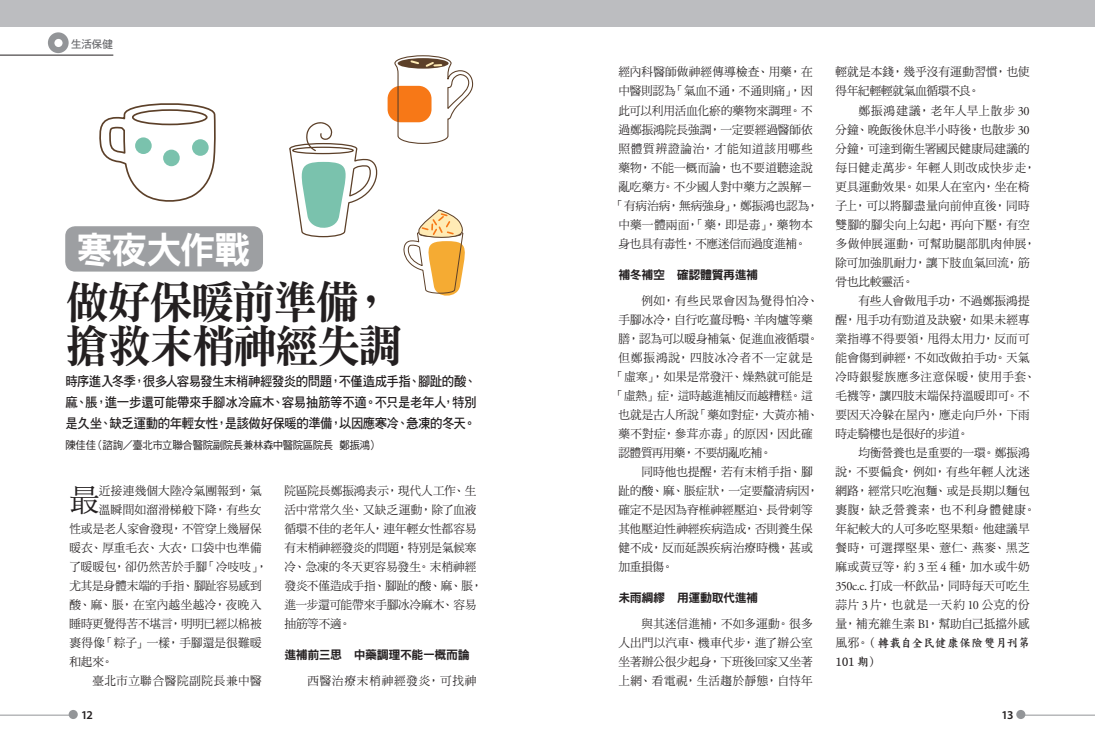
<style>
.page{position:relative;width:1095px;height:755px;background:#fff}
.page>*{position:absolute;margin:0;border:0;box-sizing:border-box;transform-origin:0 0}
.t1{font:45px "DF Ming Std W9";letter-spacing:-.04em;color:#231f20}
.t2{font:37.3px "DF Hei Std W9";letter-spacing:-.045em;color:#fff}
._5-3_內文縮1字{font:31px "DF Ming Std W5";color:#231f20}
.t3{font:13.5px/21px "DF Hei Std W7";letter-spacing:-.035em;color:#231f20;text-align:justify;scale:.92 1}
._5-3_內文縮1字-2{font:12px/19px "DF Ming Std W5";letter-spacing:.005em;color:#231f20}
.小標{font:12px "DF Hei Std W9";letter-spacing:-.04em;color:#231f20}
._5-3_內文縮1字-3{font:12px "DF Ming Std W5";letter-spacing:-.02em;color:#231f20}
._5-3_內文縮1字-4{font:12px "DF Ming Std W5";letter-spacing:.035em;color:#231f20}
._5-3_內文縮1字-5{font:12px "DF Ming Std W5";letter-spacing:-.015em;color:#231f20}
._5-3_內文縮1字-6{font:12px "DF Ming Std W5";letter-spacing:.06em;color:#231f20}
._5-3_內文縮1字-7{font:12px "DF Ming Std W5";letter-spacing:.055em;color:#231f20}
._5-3_內文縮1字-8{font:12px "DF Ming Std W5";letter-spacing:.045em;color:#231f20}
._5-3_內文縮1字-9{font:12px "DF Ming Std W5";letter-spacing:.07em;color:#231f20}
._5-3_內文縮1字-10{font:12px "DF Ming Std W5";letter-spacing:-.035em;color:#231f20}
.t4{font:600 12px "Myriad Pro";color:#231f20}
.t5{font:11px "DF Hei Std W5";letter-spacing:-.04em;color:#231f20;scale:.95 1}
.t6{font:11px "DF Hei Std W7";color:#6c6d70}
.s1{font-family:"Adobe Garamond Pro";font-size:12.6px}
.s2{font-family:"DF Kai Shu Std W7"}
</style>
<div class="page">
<div style="left:69px;top:709px;width:9px;height:9px;background:#939598;border-radius:50%"></div>
<svg style="left:1015px;top:709px;width:10px;height:9px"></svg>
<hr style="left:0;top:714px;width:75px;height:1px;background:#939598">
<hr style="left:1016px;top:714px;width:78px;height:1px;background:#939598">
<div style="left:0;top:0;width:1094px;height:26px;background:#bcbdc0"></div>
<div style="left:48px;top:32px;width:21px;height:21px;background:#939598;border-radius:50%"></div>
<div style="left:54px;top:39px;width:9px;height:8px;background:#fff;border-radius:50%"></div>
<hr style="left:0;top:55px;width:113px;height:1px;background:#231f20">
<div style="left:65px;top:226px;width:198px;height:45px;background:#9d9fa2;border-radius:10px"></div>
<svg style="left:98px;top:103px;width:119px;height:124px"></svg>
<div style="left:192px;top:139px;width:16px;height:17px;background:#7ac2ad;border-radius:50%"></div>
<div style="left:163px;top:149px;width:17px;height:17px;background:#7ac2ad;border-radius:50%"></div>
<div style="left:135px;top:137px;width:17px;height:17px;background:#7ac2ad;border-radius:50%"></div>
<svg style="left:289px;top:122px;width:89px;height:116px"></svg>
<div style="left:387px;top:86px;width:44px;height:36px;background:#f77817;border-radius:13px"></div>
<svg style="left:394px;top:55px;width:79px;height:89px"></svg>
<svg style="left:403px;top:209px;width:62px;height:87px"></svg>
<p class="t6" style="left:71px;top:38px;width:44px">生活保健</p>
<p class="t2" style="left:77px;top:229px;width:175px">寒夜大作戰</p>
<p class="t1" style="left:65px;top:277px;width:329px">做好保暖前準備，</p>
<p class="t1" style="left:65px;top:321px;width:338px">搶救末梢神經失調</p>
<p class="t3" style="left:65px;top:370px;width:448px">時序進入冬季，很多人容易發生末梢神經發炎的問題，不僅造成手指、腳趾的酸、麻、脹，進一步還可能帶來手腳冰冷麻木、容易抽筋等不適。不只是老年人，特別是久坐、缺乏運動的年輕女性，是該做好保暖的準備，以因應寒冷、急凍的冬天。</p>
<p class="t5" style="left:65px;top:439px;width:332px">陳佳佳（諮詢／臺北市立聯合醫院副院長兼林森中醫院區院長 鄭振鴻）</p>
<p class="_5-3_內文縮1字" style="left:69px;top:483px;width:32px">最</p>
<p class="_5-3_內文縮1字-2" style="left:99px;top:480px;width:164px">近接連幾個大陸冷氣團報到，氣</p>
<p class="_5-3_內文縮1字-2" style="left:99px;top:499px;width:164px">溫瞬間如溜滑梯般下降，有些女</p>
<p class="_5-3_內文縮1字-2" style="left:69px;top:518px;width:194px">性或是老人家會發現，不管穿上幾層保</p>
<p class="_5-3_內文縮1字-2" style="left:69px;top:537px;width:194px">暖衣、厚重毛衣、大衣，口袋中也準備</p>
<p class="_5-3_內文縮1字-2" style="left:69px;top:556px;width:199px">了暖暖包，卻仍然苦於手腳「冷吱吱」，</p>
<p class="_5-3_內文縮1字-3" style="left:69px;top:579px;width:194px">尤其是身體末端的手指、腳趾容易感到</p>
<p class="_5-3_內文縮1字-4" style="left:69px;top:598px;width:194px">酸、麻、脹，在室內越坐越冷，夜晚入</p>
<p class="_5-3_內文縮1字-5" style="left:69px;top:617px;width:194px">睡時更覺得苦不堪言，明明已經以棉被</p>
<p class="_5-3_內文縮1字-2" style="left:69px;top:632px;width:194px">裹得像「粽子」一樣，手腳還是很難暖</p>
<p class="_5-3_內文縮1字-2" style="left:69px;top:651px;width:45px">和起來。</p>
<p class="_5-3_內文縮1字-8" style="left:92px;top:674px;width:171px">臺北市立聯合醫院副院長兼中醫</p>
<p class="_5-3_內文縮1字-2" style="left:284px;top:480px;width:199px">院區院長鄭振鴻表示，現代人工作、生活中常常久坐、又缺乏運動，除了血液循環不佳的老年人，連年輕女性都容易有末梢神經發炎的問題，特別是氣候寒冷、急凍的冬天更容易發生。末梢神經發炎不僅造成手指、腳趾的酸、麻、脹，進一步還可能帶來手腳冰冷麻木、容易抽筋等不適。</p>
<p class="小標" style="left:284px;top:648px;width:187px">進補前三思 中藥調理不能一概而論</p>
<p class="_5-3_內文縮1字-9" style="left:307px;top:674px;width:171px">西醫治療末梢神經發炎，可找神</p>
<p class="_5-3_內文縮1字-2" style="left:612px;top:62px;width:207px;text-align:center">經內科醫師做神經傳導檢查、用藥，在中醫則認為「氣血不通，不通則痛」，因此可以利用活血化瘀的藥物來調理。不過鄭振鴻院長強調，一定要經過醫師依照體質辨證論治，才能知道該用哪些藥物，不能一概而論，也不要道聽途說亂吃藥方。不少國人對中藥方之誤解－「有病治病，無病強身」，鄭振鴻也認為，中藥一體兩面，「藥，即是毒」，藥物本身也具有毒性，不應迷信而過度進補。</p>
<p class="小標" style="left:618px;top:268px;width:141px">補冬補空 確認體質再進補</p>
<p class="_5-3_內文縮1字-7" style="left:641px;top:294px;width:178px">例如，有些民眾會因為覺得怕冷、</p>
<p class="_5-3_內文縮1字-2" style="left:618px;top:309px;width:196px">手腳冰冷，自行吃薑母鴨、羊肉爐等藥</p>
<p class="_5-3_內文縮1字-2" style="left:618px;top:328px;width:202px">膳，認為可以暖身補氣、促進血液循環。</p>
<p class="_5-3_內文縮1字-6" style="left:618px;top:351px;width:196px">但鄭振鴻說，四肢冰冷者不一定就是</p>
<p class="_5-3_內文縮1字-2" style="left:612px;top:366px;width:201px">「虛寒」，如果是常發汗、燥熱就可能是</p>
<p class="_5-3_內文縮1字-3" style="left:612px;top:389px;width:202px">「虛熱」症，這時越進補反而越糟糕。這</p>
<p class="_5-3_內文縮1字-2" style="left:618px;top:404px;width:201px">也就是古人所說「藥如對症，大黃亦補、</p>
<p class="_5-3_內文縮1字-2" style="left:618px;top:423px;width:196px">藥不對症，參茸亦毒」的原因，因此確</p>
<p class="_5-3_內文縮1字-10" style="left:618px;top:446px;width:155px">認體質再用藥，不要胡亂吃補。</p>
<p class="_5-3_內文縮1字-2" style="left:618px;top:461px;width:201px;text-indent:23px">同時他也提醒，若有末梢手指、腳趾的酸、麻、脹症狀，一定要釐清病因，確定不是因為脊椎神經壓迫、長骨刺等其他壓迫性神經疾病造成，否則養生保健不成，反而延誤疾病治療時機，甚或加重損傷。</p>
<p class="小標" style="left:618px;top:591px;width:141px">未雨綢繆 用運動取代進補</p>
<p class="_5-3_內文縮1字-2" style="left:618px;top:613px;width:196px;text-align:justify;text-indent:23px">與其迷信進補，不如多運動。很多人出門以汽車、機車代步，進了辦公室坐著辦公很少起身，下班後回家又坐著上網、看電視，生活趨於靜態，自恃年</p>
<p class="_5-3_內文縮1字-2" style="left:835px;top:62px;width:196px">輕就是本錢，幾乎沒有運動習慣，也使得年紀輕輕就氣血循環不良。</p>
<p class="_5-3_內文縮1字-2" style="left:835px;top:100px;width:201px;text-indent:23px">鄭振鴻建議，老年人早上散步 <span class="s1">30</span>分鐘、晚飯後休息半小時後，也散步 <span class="s1">30</span>分鐘，可達到衛生署國民健康局建議的每日健走萬步。年輕人則改成快步走，更具運動效果。如果人在室內，坐在椅子上，可以將腳盡量向前伸直後，同時雙腳的腳尖向上勾起，再向下壓，有空多做伸展運動，可幫助腿部肌肉伸展，除可加強肌耐力，讓下肢血氣回流，筋骨也比較靈活。</p>
<p class="_5-3_內文縮1字-2" style="left:835px;top:290px;width:202px;text-indent:23px">有些人會做甩手功，不過鄭振鴻提醒，甩手功有勁道及訣竅，如果未經專業指導不得要領，甩得太用力，反而可能會傷到神經，不如改做拍手功。天氣冷時銀髮族應多注意保暖，使用手套、毛襪等，讓四肢末端保持溫暖即可。不要因天冷躲在屋內，應走向戶外，下雨時走騎樓也是很好的步道。</p>
<p class="_5-3_內文縮1字-2" style="left:835px;top:442px;width:202px;text-indent:23px">均衡營養也是重要的一環。鄭振鴻說，不要偏食，例如，有些年輕人沈迷網路，經常只吃泡麵、或是長期以麵包裹腹，缺乏營養素，也不利身體健康。年紀較大的人可多吃堅果類。他建議早餐時，可選擇堅果、薏仁、燕麥、黑芝麻或黃豆等，約 <span class="s1">3</span> 至 <span class="s1">4</span> 種，加水或牛奶<br><span class="s1">350c.c.</span> 打成一杯飲品，同時每天可吃生蒜片 <span class="s1">3</span> 片，也就是一天約 <span class="s1">10</span> 公克的份量，補充維生素 <span class="s1">B1</span>，幫助自己抵擋外感風邪。<span class="s2">（轉載自全民健康保險雙月刊第<br>101 期）</span></p>
<p class="t4" style="left:81px;top:706px;width:13px">12</p>
<p class="t4" style="left:1001px;top:706px;width:14px">13</p>
</div>
